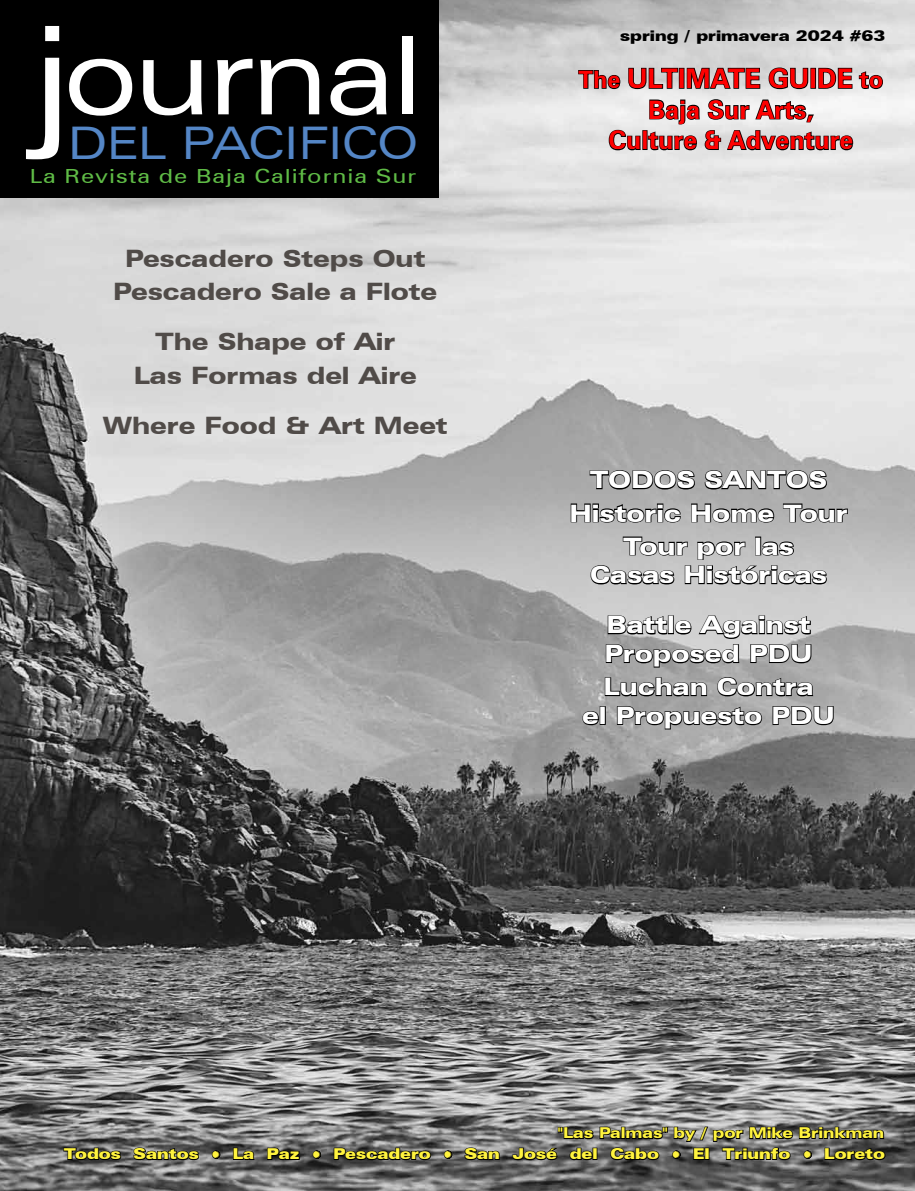
<style>
.page{position:relative;width:915px;height:1191px;background:#fff}
.page>*{position:absolute;margin:0;border:0;box-sizing:border-box;transform-origin:0 0}
.t1{font:expanded 108px "Zurich BT";color:#fff}
.t2{font:expanded 45px "Zurich BT";letter-spacing:-.015em;color:#5486c6}
.t3{font:700 27px "Zurich BT";color:#f00}
.t4{font:700 25.5px/30.6px "Zurich BT";color:#f00;text-align:center}
.t5{font:900 expanded 24px/33px "Zurich BT";color:#fff;text-align:center}
.t6{font:900 expanded 24px/33px "Zurich BT";color:#504b48;text-align:center}
.t7{font:19.5px "Zurich BT";letter-spacing:.04em;color:#5fbb46;scale:1.23 1}
.t8{font:900 expanded 15px "Zurich BT";color:#fff33e}
.t9{font:900 expanded 15px "Zurich BT";color:#fff33e}
.t10{font:900 expanded 15px "Zurich BT";color:#000}
.s1{font-size:145.5px}
.s2{font-size:24px}
</style>
<div class="page">
<img style="left:0;top:0;width:914px;height:1191px">
<div style="left:0;top:0;width:438px;height:197px;background:#000"></div>
<svg style="left:63px;top:1146px;width:59px;height:15px"></svg>
<svg style="left:133px;top:1146px;width:67px;height:15px"></svg>
<svg style="left:232px;top:1146px;width:23px;height:15px"></svg>
<svg style="left:266px;top:1146px;width:34px;height:15px"></svg>
<svg style="left:333px;top:1146px;width:98px;height:15px"></svg>
<svg style="left:463px;top:1146px;width:37px;height:15px"></svg>
<svg style="left:577px;top:69px;width:44px;height:21px"></svg>
<svg style="left:627px;top:67px;width:51px;height:23px"></svg>
<div style="left:678px;top:68px;width:6px;height:21px;border:2px solid #000"></div>
<svg style="left:685px;top:62px;width:75px;height:28px;background:#949494"></svg>
<svg style="left:767px;top:67px;width:41px;height:23px"></svg>
<div style="left:810px;top:68px;width:5px;height:21px;border:2px solid #000"></div>
<svg style="left:817px;top:67px;width:66px;height:23px;background:#9a9a9a"></svg>
<svg style="left:607px;top:98px;width:246px;height:53px"></svg>
<svg style="left:588px;top:469px;width:107px;height:21px;background:#757575"></svg>
<svg style="left:703px;top:469px;width:124px;height:21px;background:#727272"></svg>
<svg style="left:569px;top:503px;width:279px;height:97px;background:#a1a1a1"></svg>
<svg style="left:604px;top:614px;width:207px;height:54px;background:#8e8e8e"></svg>
<svg style="left:581px;top:676px;width:253px;height:93px;background:#8a8a8a"></svg>
<svg style="left:211px;top:1149px;width:10px;height:11px"></svg>
<svg style="left:311px;top:1149px;width:11px;height:11px"></svg>
<svg style="left:442px;top:1149px;width:11px;height:11px"></svg>
<svg style="left:511px;top:1122px;width:374px;height:39px;background:#595959"></svg>
<h1 class="t1" style="left:30px;top:13px;width:395px"><span class="s1">j</span>ournal</h1>
<p class="t7" style="left:30px;top:162px;width:316px">La Revista de Baja California Sur</p>
<h2 class="t2" style="left:67px;top:117px;width:352px">del pacifico</h2>
<p class="t6" style="left:113px;top:242px;width:325px">Pescadero Steps Out<br>Pescadero Sale a Flote</p>
<p class="t6" style="left:134px;top:325px;width:284px">The Shape of Air<br>Las Formas del Aire</p>
<p class="t6" style="left:103px;top:408px;width:346px">Where Food &amp; Art Meet</p>
<p class="t10" style="left:620px;top:27px;width:267px">spring / primavera 2024 #63</p>
<p class="t3" style="left:578px;top:59px;width:306px"><span class="s2">The</span> ULTIMATE GUIDE <span class="s2">to</span></p>
<p class="t4" style="left:608px;top:93px;width:246px">Baja Sur Arts,<br>Culture &amp; Adventure</p>
<p class="t5" style="left:569px;top:463px;width:279px">TODOS SANTOS<br>Historic Home Tour<br>Tour por las</p>
<p class="t5" style="left:590px;top:550px;width:238px;line-height:50.1px">Casas Históricas<br>Battle Against</p>
<p class="t5" style="left:603px;top:637px;width:211px;text-align:left">Proposed PDU<br>Luchan Contra</p>
<p class="t5" style="left:582px;top:699px;width:254px">el Propuesto PDU</p>
<p class="t9" style="left:557px;top:1124px;width:328px">"Las Palmas" by / por Mike Brinkman</p>
<p class="t8" style="left:64px;top:1145px;width:136px">Todos Santos</p>
<p class="t8" style="left:233px;top:1145px;width:68px">La Paz</p>
<p class="t8" style="left:333px;top:1145px;width:99px">Pescadero</p>
<p class="t8" style="left:464px;top:1145px;width:196px">San José del Cabo</p>
<p class="t8" style="left:692px;top:1145px;width:99px">El Triunfo</p>
<p class="t8" style="left:824px;top:1145px;width:62px">Loreto</p>
</div>
